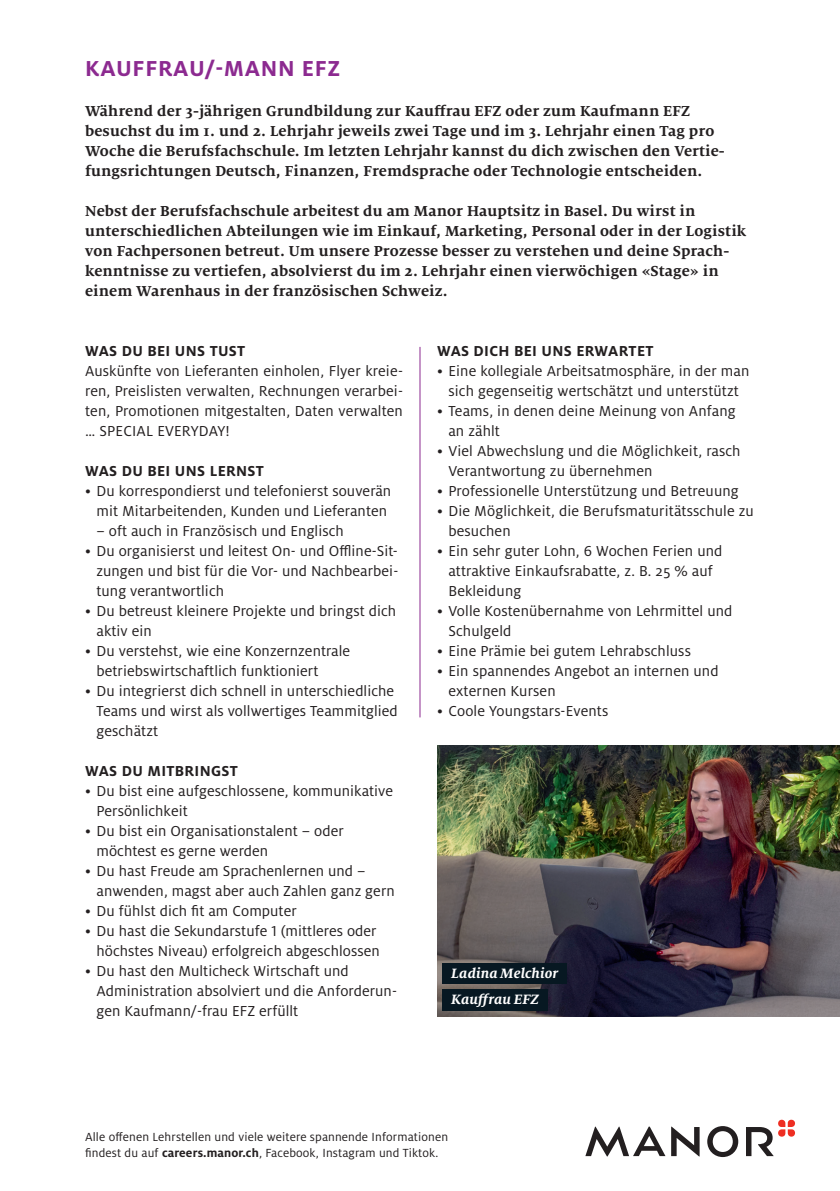
<style>
.page{position:relative;width:840px;height:1191px;background:#fff}
.page>*{position:absolute;margin:0;border:0;box-sizing:border-box;transform-origin:0 0}
.t1{font:700 24px "Milo OT";letter-spacing:.03em;color:#8c2a90}
.t2{font:16px/20px "Milo OT";letter-spacing:.005em;color:#231f20}
.t3{font:700 16px/20px "Milo Serif OT";letter-spacing:.01em;color:#231f20}
.t4{font:700 16px "Milo OT";letter-spacing:.02em;color:#231f20}
.t5{font:italic 700 15px/26px "Milo Serif OT";letter-spacing:.01em;color:#fff}
.t6{font:13px/16px "Milo OT";letter-spacing:.01em;color:#231f20}
.s1{font-weight:700}
</style>
<div class="page">
<svg style="left:746px;top:1119px;width:48px;height:37px"></svg>
<svg style="left:707px;top:1126px;width:30px;height:31px"></svg>
<svg style="left:585px;top:1126px;width:114px;height:30px"></svg>
<img style="left:437px;top:746px;width:402px;height:270px">
<div style="left:442px;top:963px;width:124px;height:21px;background:#071822"></div>
<div style="left:442px;top:989px;width:106px;height:21px;background:#071822"></div>
<hr style="left:419px;top:347px;width:1px;height:370px;background:#8c2a90">
<h1 class="t1" style="left:85px;top:55px;width:256px">KAUFFRAU/-MANN EFZ</h1>
<p class="t3" style="left:85px;top:101px;width:640px">Während der 3-jährigen Grundbildung zur Kauffrau EFZ oder zum Kaufmann EFZ besuchst du im 1. und 2. Lehrjahr jeweils zwei Tage und im 3. Lehrjahr einen Tag pro Woche die Berufsfachschule. Im letzten Lehrjahr kannst du dich zwischen den Vertie&shy;fungsrichtungen Deutsch, Finanzen, Fremdsprache oder Technologie entscheiden.</p>
<p class="t3" style="left:85px;top:201px;width:662px">Nebst der Berufsfachschule arbeitest du am Manor Hauptsitz in Basel. Du wirst in unterschiedlichen Abteilungen wie im Einkauf, Marketing, Personal oder in der Logistik von Fachpersonen betreut. Um unsere Prozesse besser zu verstehen und deine Sprach&shy;kenntnisse zu vertiefen, absolvierst du im 2. Lehrjahr einen vierwöchigen «Stage» in einem Warenhaus in der französischen Schweiz.</p>
<p class="t4" style="left:85px;top:342px;width:161px">WAS DU BEI UNS TUST</p>
<p class="t2" style="left:85px;top:361px;width:319px;text-align:justify">Auskünfte von Lieferanten einholen, Flyer kreie&shy;ren, Preislisten verwalten, Rechnungen verarbei&shy;ten, Promotionen mitgestalten, Daten verwalten … SPECIAL EVERYDAY!</p>
<p class="t4" style="left:85px;top:462px;width:180px">WAS DU BEI UNS LERNST</p>
<p class="t2" style="left:85px;top:481px;width:307px;text-align:center">• Du korrespondierst und telefonierst souverän mit Mitarbeitenden, Kunden und Lieferanten</p>
<p class="t2" style="left:96px;top:521px;width:249px">– oft auch in Französisch und Englisch</p>
<p class="t2" style="left:96px;top:541px;width:303px;text-align:justify;text-indent:-11px">• Du organisierst und leitest On- und Offline-Sit&shy;zungen und bist für die Vor- und Nachbearbei&shy;tung verantwortlich</p>
<p class="t2" style="left:96px;top:601px;width:301px;text-indent:-11px">• Du betreust kleinere Projekte und bringst dich aktiv ein</p>
<p class="t2" style="left:96px;top:641px;width:255px;text-indent:-11px">• Du verstehst, wie eine Konzernzentrale betriebswirtschaftlich funktioniert</p>
<p class="t2" style="left:96px;top:681px;width:303px;text-indent:-11px">• Du integrierst dich schnell in unterschiedliche<br>Teams und wirst als vollwertiges Teammitglied geschätzt</p>
<p class="t4" style="left:85px;top:762px;width:154px">WAS DU MITBRINGST</p>
<p class="t2" style="left:96px;top:781px;width:298px;text-indent:-11px">• Du bist eine aufgeschlossene, kommunikative<br>Persönlichkeit</p>
<p class="t2" style="left:96px;top:821px;width:249px;text-indent:-11px">• Du bist ein Organisationstalent – oder möchtest es gerne werden</p>
<p class="t2" style="left:96px;top:861px;width:299px;text-indent:-11px">• Du hast Freude am Sprachenlernen und – anwenden, magst aber auch Zahlen ganz gern</p>
<p class="t2" style="left:85px;top:901px;width:213px">• Du fühlst dich fit am Computer</p>
<p class="t2" style="left:85px;top:921px;width:296px;text-align:right">• Du hast die Sekundarstufe 1 (mittleres oder höchstes Niveau) erfolgreich abgeschlossen</p>
<p class="t2" style="left:96px;top:961px;width:302px;text-indent:-11px">• Du hast den Multicheck Wirtschaft und<br>Administration absolviert und die Anforderun&shy;gen Kaufmann/-frau EFZ erfüllt</p>
<p class="t4" style="left:437px;top:342px;width:218px">WAS DICH BEI UNS ERWARTET</p>
<p class="t2" style="left:437px;top:361px;width:314px;text-align:center">• Eine kollegiale Arbeitsatmosphäre, in der man sich gegenseitig wertschätzt und unterstützt</p>
<p class="t2" style="left:448px;top:401px;width:289px;text-indent:-11px">• Teams, in denen deine Meinung von Anfang an zählt</p>
<p class="t2" style="left:448px;top:441px;width:293px;text-indent:-11px">• Viel Abwechslung und die Möglichkeit, rasch<br>Verantwortung zu übernehmen</p>
<p class="t2" style="left:437px;top:481px;width:303px">• Professionelle Unterstützung und Betreuung</p>
<p class="t2" style="left:448px;top:501px;width:307px;text-indent:-11px">• Die Möglichkeit, die Berufsmaturitätsschule zu besuchen</p>
<p class="t2" style="left:448px;top:541px;width:275px;text-indent:-11px">• Ein sehr guter Lohn, 6 Wochen Ferien und attraktive Einkaufsrabatte, z. B. 25 % auf<br>Bekleidung</p>
<p class="t2" style="left:448px;top:601px;width:285px;text-indent:-11px">• Volle Kostenübernahme von Lehrmittel und<br>Schulgeld</p>
<p class="t2" style="left:437px;top:641px;width:255px">• Eine Prämie bei gutem Lehrabschluss</p>
<p class="t2" style="left:448px;top:661px;width:271px;text-indent:-11px">• Ein spannendes Angebot an internen und externen Kursen</p>
<p class="t2" style="left:437px;top:701px;width:173px">• Coole Youngstars-Events</p>
<p class="t5" style="left:451px;top:960px;width:109px">Ladina Melchior<br>Kauffrau EFZ</p>
<p class="t6" style="left:85px;top:1129px;width:364px">Alle offenen Lehrstellen und viele weitere spannende Informationen findest du auf <span class="s1">careers.manor.ch</span>, Facebook, Instagram und Tiktok.</p>
</div>
